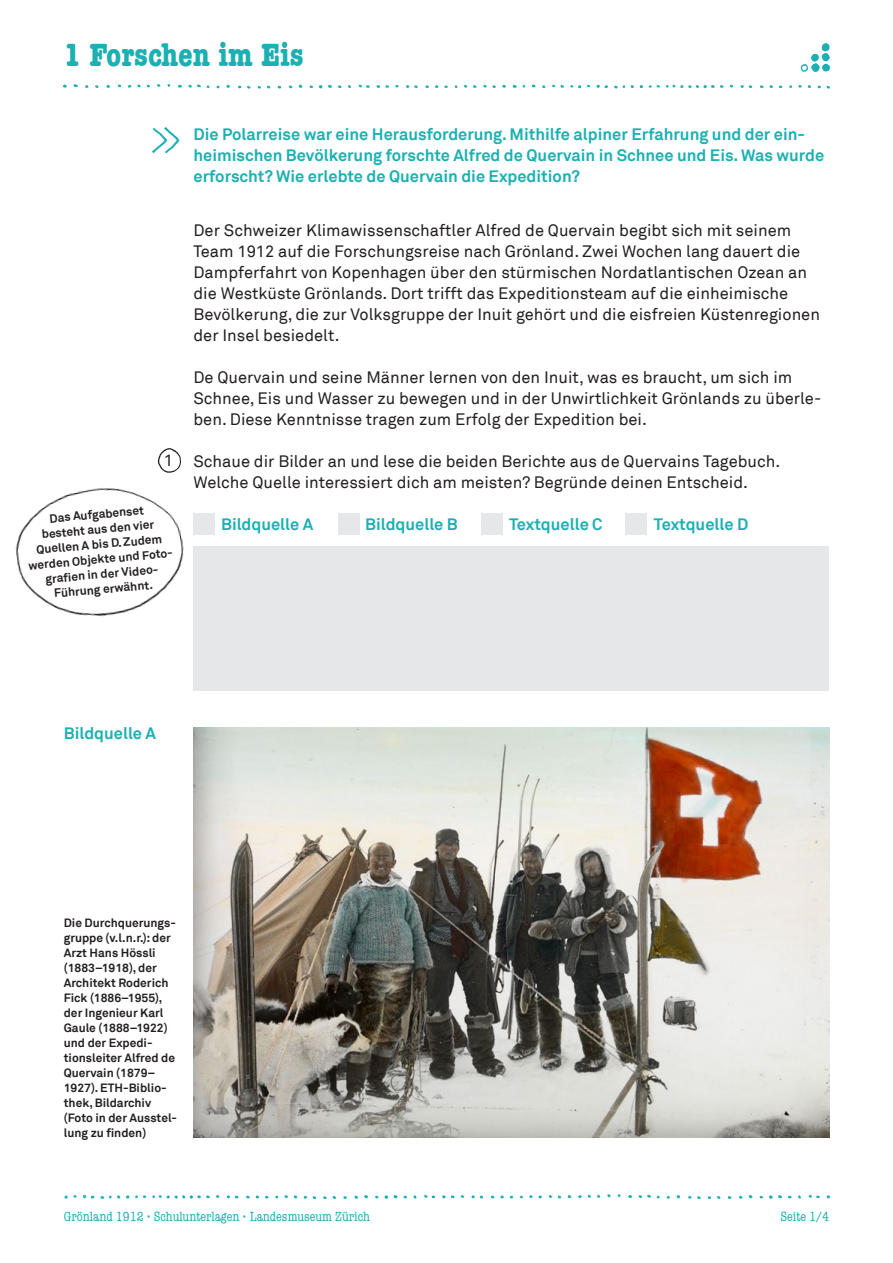
<style>
.page{position:relative;width:893px;height:1263px;background:#fff}
.page>*{position:absolute;margin:0;border:0;box-sizing:border-box;transform-origin:0 0}
.UfS_Seitentitel{font:700 condensed 33px "American Typewriter";color:#1cb0b2}
.UfS_Lauftext_11_14{font:16.5px/21px "Akkurat";color:#231f20}
.UfS_Lead{font:700 16.5px/21px "Akkurat";color:#1cb0b2}
.UfS_Untertitel_11_14{font:700 16.5px "Akkurat";color:#1cb0b2}
.UfS_Fusszeile_rechts{font:condensed 13.5px "American Typewriter";color:#1cb0b2}
.UfS_Legende_Timeline{font:700 12px/15px "Akkurat";color:#231f20}
</style>
<div class="page">
<img style="left:62px;top:84px;width:769px;height:5px">
<img style="left:64px;top:1194px;width:767px;height:5px">
<img style="left:800px;top:64px;width:8px;height:8px">
<img style="left:811px;top:43px;width:19px;height:29px">
<img style="left:152px;top:127px;width:28px;height:26px">
<img style="left:157px;top:448px;width:24px;height:16px">
<img style="left:193px;top:727px;width:636px;height:410px">
<div style="left:193px;top:546px;width:636px;height:144px;background:#e6e7e9"></div>
<div style="left:193px;top:514px;width:22px;height:21px;background:#e6e7e9"></div>
<div style="left:338px;top:514px;width:21px;height:21px;background:#e6e7e9"></div>
<div style="left:481px;top:514px;width:22px;height:21px;background:#e6e7e9"></div>
<div style="left:625px;top:514px;width:22px;height:21px;background:#e6e7e9"></div>
<img style="left:15px;top:464px;width:196px;height:152px">
<p class="UfS_Seitentitel" style="left:64px;top:35px;width:241px">1 Forschen im Eis</p>
<p class="UfS_Lauftext_11_14" style="left:164px;top:451px;width:11px">1</p>
<p class="UfS_Legende_Timeline" style="left:24px;top:513px;width:147px;text-align:center;rotate:-5deg">Das Aufgabenset<br>besteht aus den vier<br>Quellen A bis D. Zudem werden Objekte und Foto&shy;grafi en in der Video-<br>Führung erwähnt.</p>
<p class="UfS_Lead" style="left:193px;top:123px;width:632px">Die Polarreise war eine Herausforderung. Mithilfe alpiner Erfahrung und der ein&shy;heimischen Bevölkerung forschte Alfred de Quervain in Schnee und Eis. Was wurde erforscht? Wie erlebte de Quervain die Expedition?</p>
<p class="UfS_Lauftext_11_14" style="left:193px;top:220px;width:628px">Der Schweizer Klimawissenschaftler Alfred de Quervain begibt sich mit seinem Team 1912 auf die Forschungsreise nach Grönland. Zwei Wochen lang dauert die Dampferfahrt von Kopenhagen über den stürmischen Nordatlantischen Ozean an die Westküste Grönlands. Dort trifft das Expeditionsteam auf die einheimische Bevölkerung, die zur Volksgruppe der Inuit gehört und die eisfreien Küstenregionen der Insel besiedelt.</p>
<p class="UfS_Lauftext_11_14" style="left:193px;top:367px;width:629px">De Quervain und seine Männer lernen von den Inuit, was es braucht, um sich im<br>Schnee, Eis und Wasser zu bewegen und in der Unwirtlichkeit Grönlands zu überle&shy;ben. Diese Kenntnisse tragen zum Erfolg der Expedition bei.</p>
<p class="UfS_Lauftext_11_14" style="left:193px;top:451px;width:588px">Schaue dir Bilder an und lese die beiden Berichte aus de Quervains Tagebuch.<br>Welche Quelle interessiert dich am meisten? Begründe deinen Entscheid.</p>
<p class="UfS_Untertitel_11_14" style="left:221px;top:514px;width:94px">Bildquelle A</p>
<p class="UfS_Untertitel_11_14" style="left:365px;top:514px;width:94px">Bildquelle B</p>
<p class="UfS_Untertitel_11_14" style="left:509px;top:514px;width:95px">Textquelle C</p>
<p class="UfS_Untertitel_11_14" style="left:654px;top:514px;width:96px">Textquelle D</p>
<p class="UfS_Untertitel_11_14" style="left:64px;top:723px;width:94px">Bildquelle A</p>
<p class="UfS_Legende_Timeline" style="left:64px;top:916px;width:115px">Die Durchquerungs&shy;gruppe (v.l.n.r.): der<br>Arzt Hans Hössli (1883–1918), der<br>Architekt Roderich<br>Fick (1886–1955), der Ingenieur Karl<br>Gaule (1888–1922) und der Expedi&shy;tionsleiter Alfred de<br>Quervain (1879–<br>1927). ETH-Biblio&shy;thek, Bildarchiv (Foto in der Ausstel&shy;lung zu finden)</p>
<p class="UfS_Fusszeile_rechts" style="left:64px;top:1209px;width:308px">Grönland 1912 • Schulunterlagen • Landesmuseum Zürich</p>
<p class="UfS_Fusszeile_rechts" style="left:780px;top:1209px;width:50px">Seite 1/4</p>
</div>
